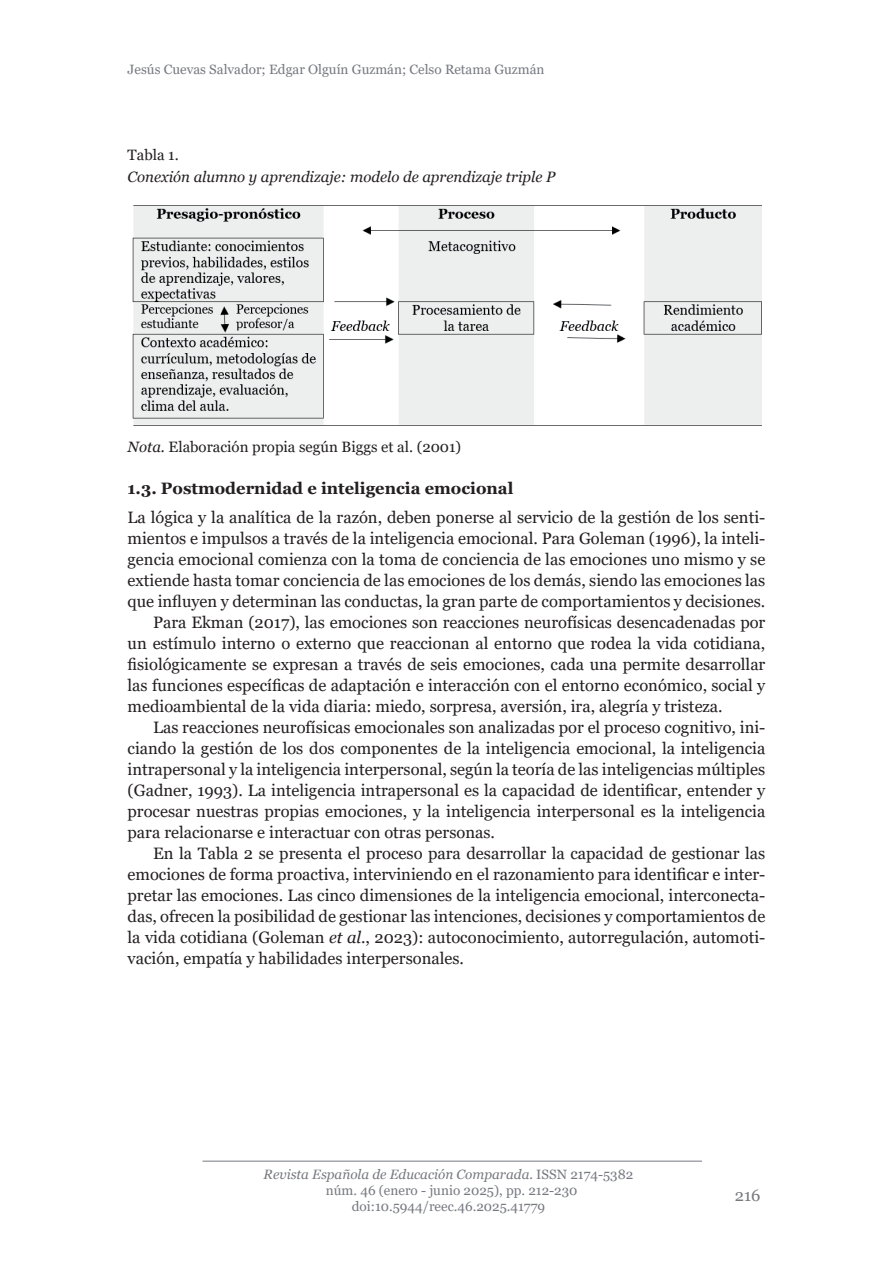
<style>
.page{position:relative;width:893px;height:1263px;background:#fff}
.page>*{position:absolute;margin:0;border:0;box-sizing:border-box;transform-origin:0 0}
.t1{font:16.5px "Georgia";color:#231f20}
.t2{font:700 16.5px "Georgia";color:#231f20}
.t3{font:16.5px "Georgia";color:#76787b}
.t4{font:italic 15px "Georgia";color:#231f20}
.t5{font:15px "Georgia";color:#231f20}
.t6{font:13.5px/16.2px "Georgia";color:#767980;text-align:center}
.s1{font-style:italic}
</style>
<div class="page">
<hr style="left:202px;top:1161px;width:500px;height:1px;background:#767980">
<img style="left:132px;top:205px;width:630px;height:221px">
<p class="t6" style="left:128px;top:62px;width:419px">Jesús Cuevas Salvador; Edgar Olguín Guzmán; Celso Retama Guzmán</p>
<p class="t5" style="left:128px;top:146px;width:53px">Tabla 1.</p>
<p class="t4" style="left:128px;top:168px;width:429px">Conexión alumno y aprendizaje: modelo de aprendizaje triple P</p>
<p class="t5" style="left:128px;top:438px;width:335px"><span class="s1">Nota.</span> Elaboración propia según Biggs et al. (2001)</p>
<p class="t2" style="left:128px;top:477px;width:387px">1.3. Postmodernidad e inteligencia emocional</p>
<p class="t1" style="left:128px;top:508px;width:639px">La lógica y la analítica de la razón, deben ponerse al servicio de la gestión de los senti-</p>
<p class="t1" style="left:128px;top:529px;width:639px">mientos e impulsos a través de la inteligencia emocional. Para Goleman (1996), la inteli-</p>
<p class="t1" style="left:128px;top:550px;width:639px">gencia emocional comienza con la toma de conciencia de las emociones uno mismo y se</p>
<p class="t1" style="left:128px;top:571px;width:639px">extiende hasta tomar conciencia de las emociones de los demás, siendo las emociones las</p>
<p class="t1" style="left:128px;top:592px;width:639px">que influyen y determinan las conductas, la gran parte de comportamientos y decisiones.</p>
<p class="t1" style="left:153px;top:613px;width:614px">Para Ekman (2017), las emociones son reacciones neurofísicas desencadenadas por</p>
<p class="t1" style="left:128px;top:634px;width:639px">un estímulo interno o externo que reaccionan al entorno que rodea la vida cotidiana,</p>
<p class="t1" style="left:128px;top:655px;width:639px">fisiológicamente se expresan a través de seis emociones, cada una permite desarrollar</p>
<p class="t1" style="left:128px;top:676px;width:639px">las funciones específicas de adaptación e interacción con el entorno económico, social y</p>
<p class="t1" style="left:128px;top:697px;width:597px">medioambiental de la vida diaria: miedo, sorpresa, aversión, ira, alegría y tristeza.</p>
<p class="t1" style="left:153px;top:718px;width:614px">Las reacciones neurofísicas emocionales son analizadas por el proceso cognitivo, ini-</p>
<p class="t1" style="left:128px;top:739px;width:639px">ciando la gestión de los dos componentes de la inteligencia emocional, la inteligencia</p>
<p class="t1" style="left:128px;top:760px;width:639px">intrapersonal y la inteligencia interpersonal, según la teoría de las inteligencias múltiples</p>
<p class="t1" style="left:128px;top:781px;width:639px">(Gadner, 1993). La inteligencia intrapersonal es la capacidad de identificar, entender y</p>
<p class="t1" style="left:128px;top:802px;width:639px">procesar nuestras propias emociones, y la inteligencia interpersonal es la inteligencia</p>
<p class="t1" style="left:128px;top:823px;width:369px">para relacionarse e interactuar con otras personas.</p>
<p class="t1" style="left:153px;top:844px;width:614px">En la Tabla 2 se presenta el proceso para desarrollar la capacidad de gestionar las</p>
<p class="t1" style="left:128px;top:865px;width:639px">emociones de forma proactiva, interviniendo en el razonamiento para identificar e inter-</p>
<p class="t1" style="left:128px;top:886px;width:639px">pretar las emociones. Las cinco dimensiones de la inteligencia emocional, interconecta-</p>
<p class="t1" style="left:128px;top:907px;width:639px">das, ofrecen la posibilidad de gestionar las intenciones, decisiones y comportamientos de</p>
<p class="t1" style="left:128px;top:928px;width:639px">la vida cotidiana (Goleman <span class="s1">et al</span>., 2023): autoconocimiento, autorregulación, automoti-</p>
<p class="t1" style="left:128px;top:949px;width:338px">vación, empatía y habilidades interpersonales.</p>
<p class="t6" style="left:264px;top:1166px;width:371px"><span class="s1">Revista Española de Educación Comparada.</span> ISSN 2174-5382 núm. 46 (enero - junio 2025), pp. 212-230 doi:10.5944/reec.46.2025.41779</p>
<p class="t3" style="left:735px;top:1185px;width:27px">216</p>
</div>
